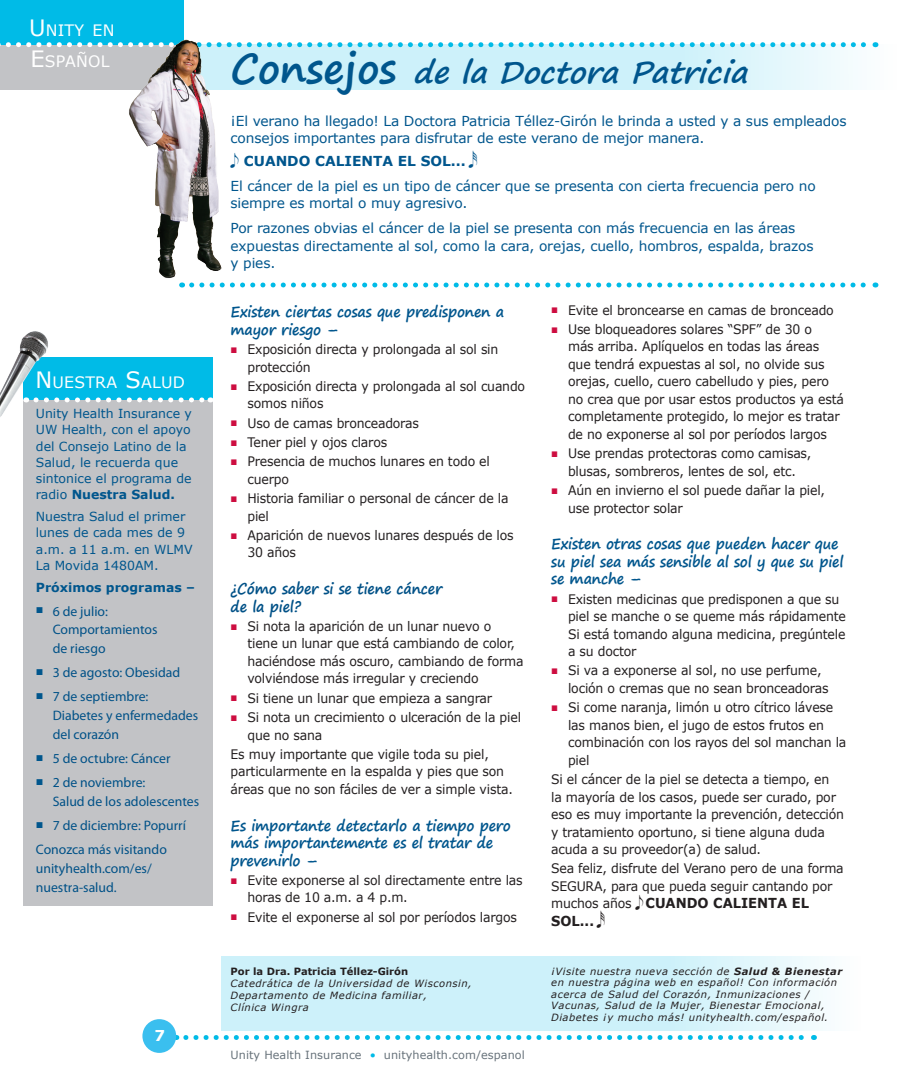
<style>
.page{position:relative;width:900px;height:1080px;background:#fff}
.page>*{position:absolute;margin:0;border:0;box-sizing:border-box;transform-origin:0 0}
.t1{font:italic 700 30px "Segoe Print";color:#00568d}
.Box_Title{font:15.75px "Verdana";letter-spacing:.015em;color:#fff}
.Box_Title_Red{font:15.75px "Verdana";letter-spacing:.015em;color:#fff}
.spanish_sub{font:700 15px/17.5px "Segoe Print";letter-spacing:-.015em;color:#00568d;scale:.95 1}
.t2{font:700 15px/17.5px "Segoe Print";letter-spacing:-.015em;color:#005187;scale:.95 1}
.Page_number{font:700 15px "Verdana";color:#fff}
.small_title_12_blue{font:13.75px/17.5px "Verdana";letter-spacing:-.01em;color:#00568d}
.Fine_Print{font:13.75px/18.8px "Myriad Pro";color:#005187}
.t3{font:700 13.75px/17.5px "Verdana";color:#231f20;scale:.95 1}
.t4{font:700 13.75px "Verdana";color:#00568d}
.t5{font:13.12px/17.5px "Verdana";letter-spacing:-.015em;color:#231f20;scale:.95 1}
.Fine_Print-2{font:12.5px/16.2px "Verdana";color:#00568d}
.Fine_Print-3{font:700 12.5px "Verdana";color:#00568d}
.t6{font:11.25px "Verdana";letter-spacing:.005em;color:#69747c}
.Blue_subhead_sans_16{font:italic 10px/11.4px "Verdana";letter-spacing:.05em;color:#231f20}
.s1{font-size:22.5px}
.s2{font-weight:700}
.s3{font-style:normal;font-size:40px}
.s4{font-family:"Composer";font-weight:400;font-size:15px}
.s5{font-family:"European Pi Three";color:#cd0d40}
.s6{font-weight:700;font-style:normal}
.s7{color:#00bbe7}
.s8{font-weight:400;font-size:13.12px}
</style>
<div class="page">
<svg style="left:260px;top:45px;width:619px;height:45px;background:#d4f2fa"></svg>
<div style="left:0;top:0;width:183px;height:45px;background:#00bbe7"></div>
<div style="left:0;top:45px;width:183px;height:45px;background:#c2c3c6"></div>
<svg style="left:186px;top:1035px;width:628px;height:5px"></svg>
<svg style="left:0;top:42px;width:123px;height:5px"></svg>
<svg style="left:260px;top:42px;width:616px;height:5px"></svg>
<svg style="left:192px;top:283px;width:684px;height:5px"></svg>
<img style="left:128px;top:31px;width:132px;height:254px">
<svg style="left:221px;top:956px;width:602px;height:75px;background:#d2f2fa"></svg>
<div style="left:142px;top:1019px;width:34px;height:34px;background:#3abfef;border-radius:50%"></div>
<div style="left:23px;top:392px;width:190px;height:513px;background:#c2c3c6"></div>
<div style="left:23px;top:358px;width:190px;height:42px;background:#00bbe7"></div>
<svg style="left:64px;top:397px;width:147px;height:5px"></svg>
<img style="left:0;top:331px;width:61px;height:86px">
<p class="Box_Title" style="left:29px;top:21px;width:87px"><span class="s1">U</span>NITY EN</p>
<p class="Box_Title" style="left:30px;top:51px;width:81px"><span class="s1">E</span>SPAÑOL</p>
<p class="Box_Title_Red" style="left:35px;top:372px;width:151px"><span class="s1">N</span> U ESTRA <span class="s1">S</span>ALU D</p>
<p class="Fine_Print-2" style="left:36px;top:405px;width:158px">Unity Health Insurance y<br>UW Health, con el apoyo del Consejo Latino de la<br>Salud, le recuerda que sintonice el programa de radio <span class="s2">Nuestra Salud.</span></p>
<p class="Fine_Print-2" style="left:36px;top:508px;width:158px">Nuestra Salud el primer lunes de cada mes de 9 a.m. a 11 a.m. en WLMV<br>La Movida 1480AM.</p>
<p class="Fine_Print-3" style="left:36px;top:579px;width:161px">Próximos programas –</p>
<p class="Fine_Print" style="left:53px;top:601px;width:106px;text-indent:-17px"><sup>J</sup> 6 de julio:<br>Comportamientos de riesgo</p>
<p class="Fine_Print" style="left:36px;top:663px;width:146px"><sup>J</sup> 3 de agosto: Obesidad</p>
<p class="Fine_Print" style="left:53px;top:687px;width:147px;text-indent:-17px"><sup>J</sup> 7 de septiembre:<br>Diabetes y enfermedades del corazón</p>
<p class="Fine_Print" style="left:36px;top:749px;width:136px"><sup>J</sup> 5 de octubre: Cáncer</p>
<p class="Fine_Print" style="left:53px;top:773px;width:148px;text-indent:-17px"><sup>J</sup> 2 de noviembre:<br>Salud de los adolescentes</p>
<p class="Fine_Print" style="left:36px;top:816px;width:152px"><sup>J</sup> 7 de diciembre: Popurrí</p>
<p class="Fine_Print" style="left:36px;top:840px;width:133px">Conozca más visitando unityhealth.com/es/ nuestra-salud.</p>
<p class="Page_number" style="left:154px;top:1026px;width:12px">7</p>
<p class="t1" style="left:231px;top:45px;width:528px"><span class="s3">C o n s ej o s</span> de la Doctora Patricia</p>
<p class="small_title_12_blue" style="left:231px;top:112px;width:618px">¡El verano ha llegado! La Doctora Patricia Téllez-Girón le brinda a usted y a sus empleados consejos importantes para disfrutar de este verano de mejor manera.</p>
<p class="t4" style="left:231px;top:152px;width:248px"><span class="s4">E</span> CUANDO CALIENTA EL SOL... <span class="s4">R</span></p>
<p class="small_title_12_blue" style="left:231px;top:177px;width:587px">El cáncer de la piel es un tipo de cáncer que se presenta con cierta frecuencia pero no siempre es mortal o muy agresivo.</p>
<p class="small_title_12_blue" style="left:231px;top:219px;width:585px">Por razones obvias el cáncer de la piel se presenta con más frecuencia en las áreas expuestas directamente al sol, como la cara, orejas, cuello, hombros, espalda, brazos y pies.</p>
<p class="spanish_sub" style="left:231px;top:303px;width:290px">Existen ciertas cosas que predisponen a mayor riesgo –</p>
<p class="t5" style="left:247px;top:340px;width:266px;text-indent:-17px"><span class="s5">J</span> Exposición directa y prolongada al sol sin protección</p>
<p class="t5" style="left:247px;top:377px;width:294px;text-indent:-17px"><span class="s5">J</span> Exposición directa y prolongada al sol cuando somos niños</p>
<p class="t5" style="left:231px;top:414px;width:200px"><span class="s5">J</span> Uso de camas bronceadoras</p>
<p class="t5" style="left:231px;top:433px;width:166px"><span class="s5">J</span> Tener piel y ojos claros</p>
<p class="t5" style="left:247px;top:452px;width:257px;text-indent:-17px"><span class="s5">J</span> Presencia de muchos lunares en todo el cuerpo</p>
<p class="t5" style="left:247px;top:489px;width:276px;text-indent:-17px"><span class="s5">J</span> Historia familiar o personal de cáncer de la piel</p>
<p class="t5" style="left:247px;top:526px;width:282px;text-indent:-17px"><span class="s5">J</span> Aparición de nuevos lunares después de los<br>30 años</p>
<p class="t2" style="left:231px;top:580px;width:224px">¿Cómo saber si se tiene cáncer de la piel?</p>
<p class="t5" style="left:247px;top:617px;width:292px;text-indent:-17px"><span class="s5">J</span> Si nota la aparición de un lunar nuevo o tiene un lunar que está cambiando de color, haciéndose más oscuro, cambiando de forma volviéndose más irregular y creciendo</p>
<p class="t5" style="left:231px;top:689px;width:277px"><span class="s5">J</span> Si tiene un lunar que empieza a sangrar</p>
<p class="t5" style="left:247px;top:708px;width:290px;text-indent:-17px"><span class="s5">J</span> Si nota un crecimiento o ulceración de la piel que no sana</p>
<p class="t5" style="left:231px;top:745px;width:299px">Es muy importante que vigile toda su piel, particularmente en la espalda y pies que son áreas que no son fáciles de ver a simple vista.</p>
<p class="spanish_sub" style="left:231px;top:816px;width:297px">Es importante detectarlo a tiempo pero más importantemente es el tratar de prevenirlo –</p>
<p class="t5" style="left:247px;top:871px;width:291px;text-indent:-17px"><span class="s5">J</span> Evite exponerse al sol directamente entre las horas de 10 a.m. a 4 p.m.</p>
<p class="t5" style="left:231px;top:908px;width:303px"><span class="s5">J</span> Evite el exponerse al sol por períodos largos</p>
<p class="Blue_subhead_sans_16" style="left:231px;top:965px;width:243px;line-height:12px"><span class="s6">Por la Dra. Patricia Téllez-Girón<br></span>Catedrática de la Universidad de Wisconsin,<br>Departamento de Medicina familiar,<br>Clínica Wingra</p>
<p class="t6" style="left:231px;top:1047px;width:296px">Unity Health Insurance <span class="s7">•</span> unityhealth.com/espanol</p>
<p class="t5" style="left:551px;top:301px;width:299px"><span class="s5">J</span> Evite el broncearse en camas de bronceado</p>
<p class="t5" style="left:568px;top:320px;width:292px;text-indent:-17px"><span class="s5">J</span> Use bloqueadores solares “SPF” de 30 o<br>más arriba. Aplíquelos en todas las áreas que tendrá expuestas al sol, no olvide sus orejas, cuello, cuero cabelludo y pies, pero no crea que por usar estos productos ya está completamente protegido, lo mejor es tratar de no exponerse al sol por períodos largos</p>
<p class="t5" style="left:551px;top:444px;width:275px;text-align:center"><span class="s5">J</span> Use prendas protectoras como camisas, blusas, sombreros, lentes de sol, etc.</p>
<p class="t5" style="left:568px;top:481px;width:272px;text-indent:-17px"><span class="s5">J</span> Aún en invierno el sol puede dañar la piel, use protector solar</p>
<p class="spanish_sub" style="left:551px;top:535px;width:309px">Existen otras cosas que pueden hacer que su piel sea más sensible al sol y que su piel se manche –</p>
<p class="t5" style="left:568px;top:590px;width:294px;text-indent:-17px"><span class="s5">J</span> Existen medicinas que predisponen a que su piel se manche o se queme más rápidamente Si está tomando alguna medicina, pregúntele a su doctor</p>
<p class="t5" style="left:568px;top:661px;width:276px;text-indent:-17px"><span class="s5">J</span> Si va a exponerse al sol, no use perfume, loción o cremas que no sean bronceadoras</p>
<p class="t5" style="left:568px;top:698px;width:294px;text-indent:-17px"><span class="s5">J</span> Si come naranja, limón u otro cítrico lávese las manos bien, el jugo de estos frutos en combinación con los rayos del sol manchan la piel</p>
<p class="t5" style="left:551px;top:770px;width:310px">Si el cáncer de la piel se detecta a tiempo, en<br>la mayoría de los casos, puede ser curado, por eso es muy importante la prevención, detección y tratamiento oportuno, si tiene alguna duda acuda a su proveedor(a) de salud.</p>
<p class="t5" style="left:551px;top:859px;width:310px">Sea feliz, disfrute del Verano pero de una forma<br>SEGURA, para que pueda seguir cantando por</p>
<p class="t3" style="left:551px;top:894px;width:273px"><span class="s8">muchos años</span> <span class="s4">E</span> CUANDO CALIENTA EL<br>SOL... <span class="s4">R</span></p>
<p class="Blue_subhead_sans_16" style="left:551px;top:965px;width:293px">¡Visite nuestra nueva sección de <span class="s2">Salud &amp; Bienestar </span>en nuestra página web en español! Con información acerca de Salud del Corazón, Inmunizaciones / Vacunas, Salud de la Mujer, Bienestar Emocional, Diabetes ¡y mucho más! unityhealth.com/español.</p>
</div>
